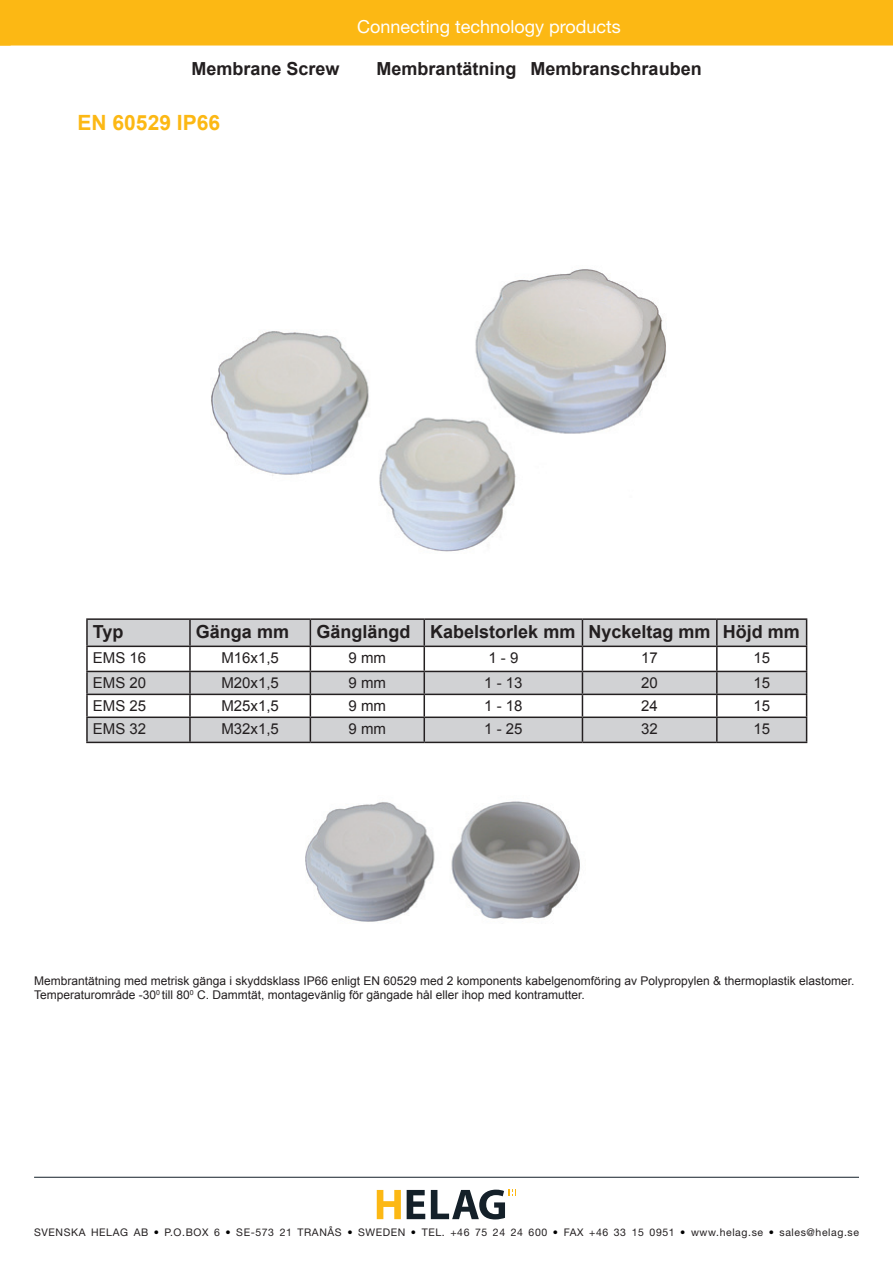
<style>
.page{position:relative;width:893px;height:1263px;background:#fff}
.page>*{position:absolute;margin:0;border:0;box-sizing:border-box;transform-origin:0 0}
.t1{font:700 21px "Arial";color:#fcb814}
.t2{font:700 18px "Arial";color:#231f20}
.t3{font:18px "Helvetica Neue LT";color:#fff}
.t4{font:15px "Arial";color:#231f20}
.t5{font:12px/14.4px "Arial";color:#231f20}
.t6{font:10.5px "Helvetica Neue LT";letter-spacing:.055em;color:#231f20}
.s1{color:#000}
</style>
<div class="page">
<div style="left:0;top:0;width:893px;height:46px;background:#fcb814"></div>
<svg style="left:377px;top:1190px;width:24px;height:29px"></svg>
<svg style="left:407px;top:1190px;width:18px;height:29px"></svg>
<div style="left:509px;top:1190px;width:7px;height:6px;background:#fcb814"></div>
<svg style="left:431px;top:1189px;width:84px;height:30px"></svg>
<hr style="left:34px;top:1177px;width:825px;height:1px;background:#142029">
<svg style="left:88px;top:620px;width:718px;height:122px;fill:#d1d2d4"></svg>
<hr style="left:86px;top:618px;width:104px;height:2px;background:#231f20">
<hr style="left:86px;top:620px;width:2px;height:26px;background:#231f20">
<hr style="left:190px;top:618px;width:120px;height:2px;background:#231f20">
<hr style="left:189px;top:620px;width:2px;height:26px;background:#231f20">
<hr style="left:310px;top:618px;width:114px;height:2px;background:#231f20">
<hr style="left:424px;top:618px;width:158px;height:2px;background:#231f20">
<hr style="left:423px;top:620px;width:2px;height:26px;background:#231f20">
<hr style="left:582px;top:618px;width:135px;height:2px;background:#231f20">
<hr style="left:717px;top:618px;width:90px;height:2px;background:#231f20">
<hr style="left:716px;top:620px;width:2px;height:26px;background:#231f20">
<hr style="left:86px;top:646px;width:104px;height:1px;background:#231f20">
<hr style="left:86px;top:647px;width:2px;height:24px;background:#231f20">
<hr style="left:190px;top:646px;width:120px;height:1px;background:#231f20">
<hr style="left:189px;top:647px;width:2px;height:24px;background:#231f20">
<hr style="left:310px;top:646px;width:114px;height:1px;background:#231f20">
<hr style="left:424px;top:646px;width:158px;height:1px;background:#231f20">
<hr style="left:423px;top:647px;width:2px;height:24px;background:#231f20">
<hr style="left:582px;top:646px;width:135px;height:1px;background:#231f20">
<hr style="left:717px;top:646px;width:90px;height:1px;background:#231f20">
<hr style="left:716px;top:647px;width:2px;height:24px;background:#231f20">
<hr style="left:86px;top:671px;width:104px;height:1px;background:#231f20">
<hr style="left:86px;top:672px;width:2px;height:22px;background:#231f20">
<hr style="left:190px;top:671px;width:120px;height:1px;background:#231f20">
<hr style="left:189px;top:672px;width:2px;height:22px;background:#231f20">
<hr style="left:310px;top:671px;width:114px;height:1px;background:#231f20">
<hr style="left:424px;top:671px;width:158px;height:1px;background:#231f20">
<hr style="left:423px;top:672px;width:2px;height:22px;background:#231f20">
<hr style="left:582px;top:671px;width:135px;height:1px;background:#231f20">
<hr style="left:717px;top:671px;width:90px;height:1px;background:#231f20">
<hr style="left:716px;top:672px;width:2px;height:22px;background:#231f20">
<hr style="left:86px;top:694px;width:104px;height:1px;background:#231f20">
<hr style="left:86px;top:695px;width:2px;height:21px;background:#231f20">
<hr style="left:190px;top:694px;width:120px;height:1px;background:#231f20">
<hr style="left:189px;top:695px;width:2px;height:21px;background:#231f20">
<hr style="left:310px;top:694px;width:114px;height:1px;background:#231f20">
<hr style="left:424px;top:694px;width:158px;height:1px;background:#231f20">
<hr style="left:423px;top:695px;width:2px;height:21px;background:#231f20">
<hr style="left:582px;top:694px;width:135px;height:1px;background:#231f20">
<hr style="left:717px;top:694px;width:90px;height:1px;background:#231f20">
<hr style="left:716px;top:695px;width:2px;height:21px;background:#231f20">
<hr style="left:86px;top:716px;width:104px;height:2px;background:#231f20">
<hr style="left:86px;top:718px;width:2px;height:24px;background:#231f20">
<hr style="left:190px;top:716px;width:120px;height:2px;background:#231f20">
<hr style="left:189px;top:718px;width:2px;height:24px;background:#231f20">
<hr style="left:310px;top:716px;width:114px;height:2px;background:#231f20">
<svg style="left:310px;top:620px;width:1px;height:122px"></svg>
<hr style="left:424px;top:716px;width:158px;height:2px;background:#231f20">
<hr style="left:423px;top:718px;width:2px;height:24px;background:#231f20">
<hr style="left:582px;top:716px;width:135px;height:2px;background:#231f20">
<svg style="left:582px;top:620px;width:1px;height:122px"></svg>
<hr style="left:717px;top:716px;width:90px;height:2px;background:#231f20">
<hr style="left:716px;top:718px;width:2px;height:24px;background:#231f20">
<svg style="left:806px;top:620px;width:1px;height:122px"></svg>
<hr style="left:86px;top:742px;width:104px;height:1px;background:#231f20">
<hr style="left:190px;top:742px;width:120px;height:1px;background:#231f20">
<hr style="left:310px;top:742px;width:114px;height:1px;background:#231f20">
<hr style="left:424px;top:742px;width:158px;height:1px;background:#231f20">
<hr style="left:582px;top:742px;width:135px;height:1px;background:#231f20">
<hr style="left:717px;top:742px;width:90px;height:1px;background:#231f20">
<img style="left:211px;top:269px;width:455px;height:283px">
<img style="left:305px;top:801px;width:275px;height:121px">
<h2 class="t3" style="left:357px;top:16px;width:265px">Connecting technology products</h2>
<h2 class="t2" style="left:191px;top:57px;width:150px">Membrane Screw</h2>
<h2 class="t2" style="left:377px;top:57px;width:327px">Membrantätning Membranschrauben</h2>
<h1 class="t1" style="left:78px;top:109px;width:144px">EN 60529 IP66</h1>
<h2 class="t2" style="left:93px;top:620px;width:32px">Typ</h2>
<h2 class="t2" style="left:196px;top:620px;width:95px">Gänga mm</h2>
<h2 class="t2" style="left:316px;top:620px;width:485px">Gänglängd Kabelstorlek mm Nyckeltag mm Höjd mm</h2>
<p class="t4" style="left:93px;top:648px;width:55px">EMS 16</p>
<p class="t4" style="left:221px;top:648px;width:59px">M16x1,5</p>
<p class="t4" style="left:349px;top:648px;width:39px">9 mm</p>
<p class="t4" style="left:488px;top:648px;width:32px">1 - 9</p>
<p class="t4" style="left:641px;top:648px;width:18px">17</p>
<p class="t4" style="left:753px;top:648px;width:18px">15</p>
<p class="t4" style="left:93px;top:673px;width:55px">EMS 20</p>
<p class="t4" style="left:221px;top:673px;width:59px">M20x1,5</p>
<p class="t4" style="left:349px;top:673px;width:39px">9 mm</p>
<p class="t4" style="left:484px;top:673px;width:40px">1 - 13</p>
<p class="t4" style="left:641px;top:673px;width:18px">20</p>
<p class="t4" style="left:753px;top:673px;width:18px">15</p>
<p class="t4" style="left:93px;top:696px;width:55px">EMS 25</p>
<p class="t4" style="left:221px;top:696px;width:59px">M25x1,5</p>
<p class="t4" style="left:349px;top:696px;width:39px">9 mm</p>
<p class="t4" style="left:484px;top:696px;width:40px">1 - 18</p>
<p class="t4" style="left:641px;top:696px;width:18px">24</p>
<p class="t4" style="left:753px;top:696px;width:18px">15</p>
<p class="t4" style="left:93px;top:719px;width:55px">EMS 32</p>
<p class="t4" style="left:221px;top:719px;width:59px">M32x1,5</p>
<p class="t4" style="left:349px;top:719px;width:39px">9 mm</p>
<p class="t4" style="left:484px;top:719px;width:40px">1 - 25</p>
<p class="t4" style="left:641px;top:719px;width:18px">32</p>
<p class="t4" style="left:753px;top:719px;width:18px">15</p>
<p class="t5" style="left:34px;top:973px;width:822px">Membrantätning med metrisk gänga i skyddsklass IP66 enligt EN 60529 med 2 komponents kabelgenomföring av Polypropylen &amp; thermoplastik elastomer.<br>Temperaturområde -30<sup>0</sup> till 80<sup>0</sup> C. Dammtät, montagevänlig för gängade hål eller ihop med kontramutter.</p>
<p class="t6" style="left:34px;top:1226px;width:826px">SVENSKA HELAG AB <span class="s1">•</span> P.O.BOX 6 <span class="s1">•</span> SE-573 21 TRANÅS <span class="s1">•</span> SWEDEN <span class="s1">•</span> TEL. +46 75 24 24 600 <span class="s1">•</span> FAX +46 33 15 0951 <span class="s1">•</span> www.helag.se <span class="s1">•</span> sales@helag.se</p>
</div>
